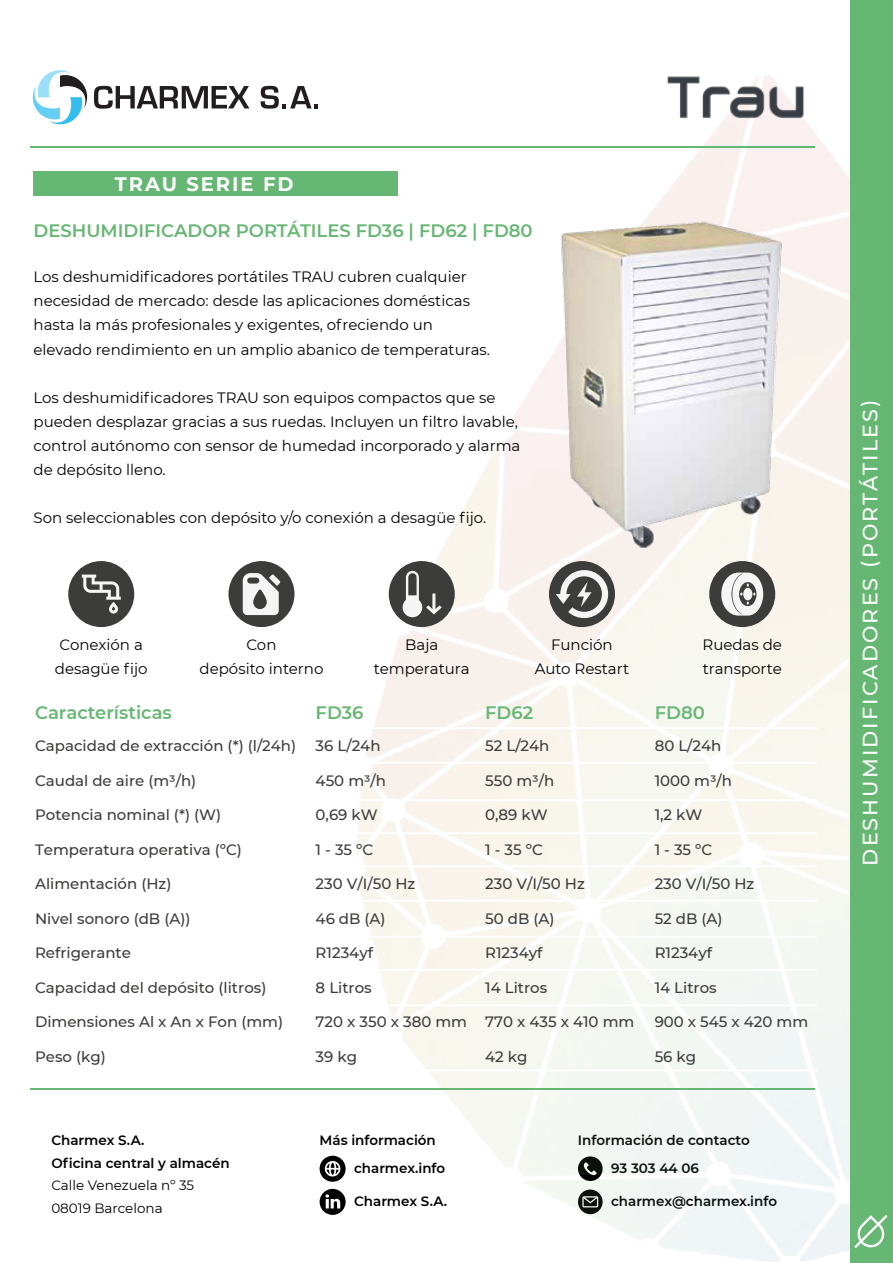
<style>
.page{position:relative;width:893px;height:1263px;background:#fff}
.page>*{position:absolute;margin:0;border:0;box-sizing:border-box;transform-origin:0 0}
.t1{font:500 20.7px "Montserrat";letter-spacing:.1em;color:#fff}
.t2{font:700 19.5px "Montserrat";letter-spacing:.1em;color:#fff}
.t3{font:600 18px "Montserrat";color:#67b774}
.t4{font:15px/24px "Montserrat";color:#000;text-align:center}
.t5{font:500 15px "Montserrat";color:#3c3c3b}
.t6{font:600 13.5px/28px "Montserrat";color:#000}
.t7{font:13.5px/22.5px "Montserrat";color:#000}
</style>
<div class="page">
<svg style="left:319px;top:1155px;width:23px;height:27px"></svg>
<svg style="left:320px;top:1189px;width:22px;height:26px"></svg>
<img style="left:342px;top:76px;width:508px;height:1186px">
<hr style="left:30px;top:1088px;width:785px;height:2px;background:#67b774">
<hr style="left:30px;top:146px;width:785px;height:2px;background:#67b774">
<div style="left:850px;top:0;width:43px;height:1263px;background:#67b774"></div>
<svg style="left:854px;top:1215px;width:33px;height:33px"></svg>
<hr style="left:35px;top:1069px;width:782px;height:2px;background:#fff">
<hr style="left:35px;top:1004px;width:782px;height:2px;background:#fff">
<hr style="left:35px;top:969px;width:782px;height:2px;background:#fff">
<hr style="left:35px;top:936px;width:782px;height:2px;background:#fff">
<hr style="left:35px;top:900px;width:782px;height:2px;background:#fff">
<hr style="left:35px;top:865px;width:782px;height:2px;background:#fff">
<hr style="left:35px;top:832px;width:782px;height:2px;background:#fff">
<hr style="left:35px;top:799px;width:782px;height:2px;background:#fff">
<hr style="left:35px;top:762px;width:782px;height:2px;background:#fff">
<hr style="left:35px;top:727px;width:782px;height:2px;background:#fff">
<div style="left:34px;top:171px;width:364px;height:25px;background:#67b774"></div>
<svg style="left:94px;top:86px;width:155px;height:23px"></svg>
<svg style="left:261px;top:86px;width:57px;height:23px"></svg>
<svg style="left:33px;top:70px;width:54px;height:54px"></svg>
<img style="left:668px;top:76px;width:142px;height:44px">
<div style="left:68px;top:561px;width:66px;height:66px;background:#3c3c3b;border-radius:50%"></div>
<svg style="left:82px;top:575px;width:39px;height:39px"></svg>
<div style="left:228px;top:561px;width:66px;height:66px;background:#3c3c3b;border-radius:50%"></div>
<svg style="left:243px;top:573px;width:37px;height:42px"></svg>
<div style="left:389px;top:561px;width:66px;height:66px;background:#3c3c3b;border-radius:50%"></div>
<svg style="left:403px;top:571px;width:39px;height:46px"></svg>
<div style="left:549px;top:561px;width:66px;height:66px;background:#3c3c3b;border-radius:50%"></div>
<svg style="left:556px;top:570px;width:52px;height:48px"></svg>
<div style="left:709px;top:561px;width:66px;height:66px;background:#3c3c3b;border-radius:50%"></div>
<svg style="left:721px;top:573px;width:42px;height:42px"></svg>
<img style="left:552px;top:200px;width:234px;height:350px">
<h2 class="t2" style="left:115px;top:170px;width:180px">TRAU SERIE FD</h2>
<p class="t3" style="left:34px;top:218px;width:501px">DESHUMIDIFICADOR PORTÁTILES FD36 | FD62 | FD80</p>
<p class="t4" style="left:34px;top:265px;width:458px;text-align:left">Los deshumidificadores portátiles TRAU cubren cualquier necesidad de mercado: desde las aplicaciones domésticas hasta la más profesionales y exigentes, ofreciendo un elevado rendimiento en un amplio abanico de temperaturas.</p>
<p class="t4" style="left:34px;top:385px;width:488px;text-align:left">Los deshumidificadores TRAU son equipos compactos que se pueden desplazar gracias a sus ruedas. Incluyen un filtro lavable, control autónomo con sensor de humedad incorporado y alarma de depósito lleno.</p>
<p class="t4" style="left:34px;top:505px;width:454px">Son seleccionables con depósito y/o conexión a desagüe fijo.</p>
<p class="t4" style="left:55px;top:632px;width:94px">Conexión a desagüe fijo</p>
<p class="t4" style="left:200px;top:632px;width:125px">Con<br>depósito interno</p>
<p class="t4" style="left:374px;top:632px;width:97px">Baja temperatura</p>
<p class="t4" style="left:535px;top:632px;width:96px">Función<br>Auto Restart</p>
<p class="t4" style="left:702px;top:632px;width:81px;text-align:left">Ruedas de transporte</p>
<p class="t3" style="left:35px;top:699px;width:138px">Características</p>
<p class="t5" style="left:35px;top:735px;width:263px">Capacidad de extracción (*) (l/24h)</p>
<p class="t5" style="left:35px;top:770px;width:163px">Caudal de aire (m3/h)</p>
<p class="t5" style="left:35px;top:804px;width:188px">Potencia nominal (*) (W)</p>
<p class="t5" style="left:35px;top:839px;width:208px">Temperatura operativa (ºC)</p>
<p class="t5" style="left:35px;top:873px;width:138px">Alimentación (Hz)</p>
<p class="t5" style="left:35px;top:908px;width:157px">Nivel sonoro (dB (A))</p>
<p class="t5" style="left:35px;top:942px;width:97px">Refrigerante</p>
<p class="t5" style="left:35px;top:977px;width:233px">Capacidad del depósito (litros)</p>
<p class="t5" style="left:35px;top:1011px;width:250px">Dimensiones Al x An x Fon (mm)</p>
<p class="t5" style="left:35px;top:1046px;width:72px">Peso (kg)</p>
<p class="t3" style="left:316px;top:699px;width:49px">FD36</p>
<p class="t5" style="left:316px;top:735px;width:66px">36 L/24h</p>
<p class="t5" style="left:316px;top:770px;width:72px">450 m3/h</p>
<p class="t5" style="left:316px;top:804px;width:64px">0,69 kW</p>
<p class="t5" style="left:316px;top:839px;width:59px">1 - 35 ºC</p>
<p class="t5" style="left:316px;top:873px;width:101px">230 V/I/50 Hz</p>
<p class="t5" style="left:316px;top:908px;width:72px">46 dB (A)</p>
<p class="t5" style="left:316px;top:942px;width:59px">R1234yf</p>
<p class="t5" style="left:316px;top:977px;width:58px">8 Litros</p>
<p class="t5" style="left:316px;top:1011px;width:153px">720 x 350 x 380 mm</p>
<p class="t5" style="left:316px;top:1046px;width:43px">39 kg</p>
<p class="t3" style="left:485px;top:699px;width:50px">FD62</p>
<p class="t5" style="left:485px;top:735px;width:66px">52 L/24h</p>
<p class="t5" style="left:485px;top:770px;width:71px">550 m3/h</p>
<p class="t5" style="left:485px;top:804px;width:64px">0,89 kW</p>
<p class="t5" style="left:485px;top:839px;width:59px">1 - 35 ºC</p>
<p class="t5" style="left:485px;top:873px;width:101px">230 V/I/50 Hz</p>
<p class="t5" style="left:485px;top:908px;width:71px">50 dB (A)</p>
<p class="t5" style="left:485px;top:942px;width:59px">R1234yf</p>
<p class="t5" style="left:485px;top:977px;width:64px">14 Litros</p>
<p class="t5" style="left:485px;top:1011px;width:151px">770 x 435 x 410 mm</p>
<p class="t5" style="left:485px;top:1046px;width:44px">42 kg</p>
<p class="t3" style="left:655px;top:699px;width:52px">FD80</p>
<p class="t5" style="left:655px;top:735px;width:68px">80 L/24h</p>
<p class="t5" style="left:655px;top:770px;width:79px">1000 m3/h</p>
<p class="t5" style="left:655px;top:804px;width:49px">1,2 kW</p>
<p class="t5" style="left:655px;top:839px;width:59px">1 - 35 ºC</p>
<p class="t5" style="left:655px;top:873px;width:101px">230 V/I/50 Hz</p>
<p class="t5" style="left:655px;top:908px;width:69px">52 dB (A)</p>
<p class="t5" style="left:655px;top:942px;width:59px">R1234yf</p>
<p class="t5" style="left:655px;top:977px;width:64px">14 Litros</p>
<p class="t5" style="left:655px;top:1011px;width:155px">900 x 545 x 420 mm</p>
<p class="t5" style="left:655px;top:1046px;width:43px">56 kg</p>
<p class="t6" style="left:51px;top:1128px;width:180px;line-height:22.5px">Charmex S.A.<br>Oficina central y almacén</p>
<p class="t7" style="left:51px;top:1173px;width:144px">Calle Venezuela nº 35<br>08019 Barcelona</p>
<p class="t6" style="left:354px;top:1126px;width:93px;text-indent:-35px">Más información charmex.info</p>
<p class="t6" style="left:354px;top:1187px;width:95px">Charmex S.A.</p>
<p class="t6" style="left:611px;top:1126px;width:140px;text-indent:-33px">Información de contacto<br>93 303 44 06</p>
<p class="t6" style="left:611px;top:1187px;width:167px">charmex@charmex.info</p>
<h1 class="t1" style="left:856px;top:866px;width:468px;rotate:-90deg">DESHUMIDIFICADORES (PORTÁTILES)</h1>
</div>
